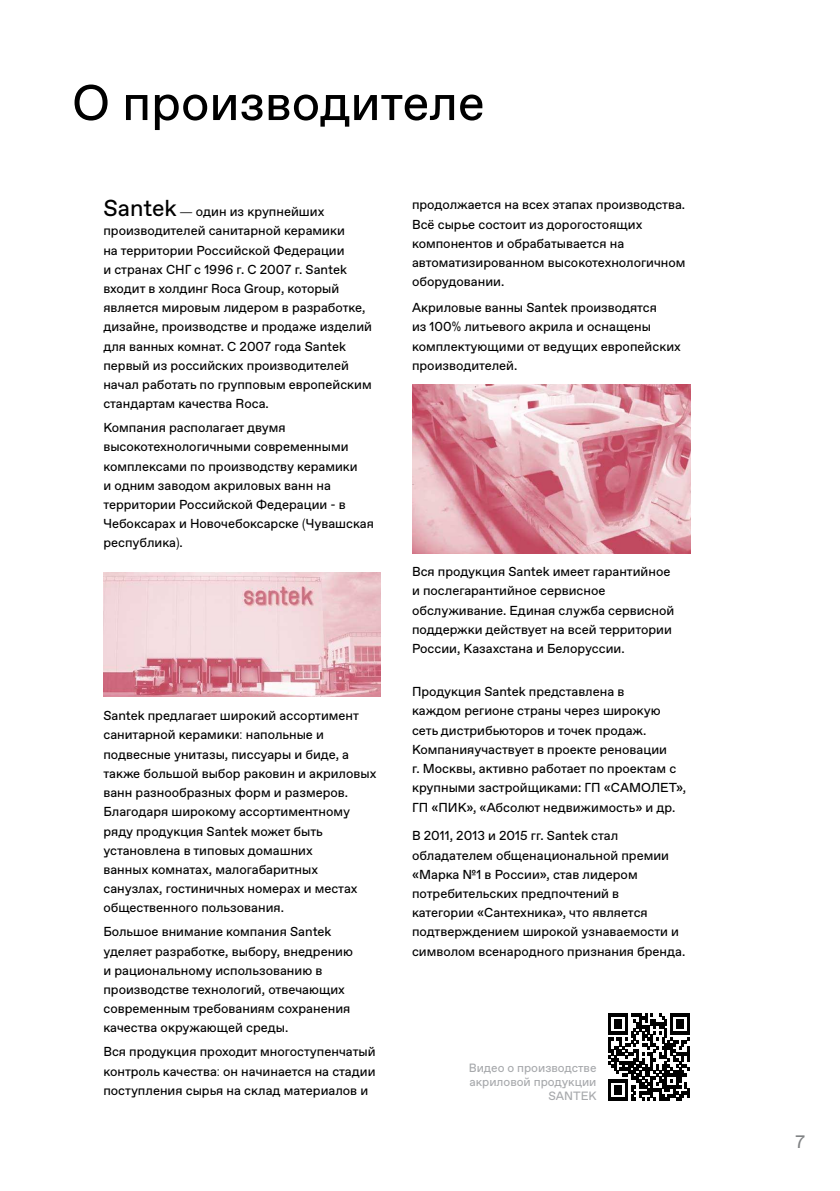
<style>
.page{position:relative;width:840px;height:1191px;background:#fff}
.page>*{position:absolute;margin:0;border:0;box-sizing:border-box;transform-origin:0 0}
.t1{font:50px "Favorit Pro";color:#000}
.t2{font:18px "Favorit Pro";color:#808284}
.t3{font:13px/19.2px "Favorit Pro";color:#000}
.t4{font:12px/14.4px "Favorit Pro";color:#a7a9ac;text-align:right}
.s1{font-size:23px}
.s2{font-family:"Myriad Pro";font-size:12.8px}
.s3{font-family:"Arial Narrow"}
</style>
<div class="page">
<img style="left:103px;top:572px;width:277px;height:124px">
<img style="left:412px;top:384px;width:277px;height:170px">
<svg style="left:608px;top:1013px;width:81px;height:87px"></svg>
<h1 class="t1" style="left:72px;top:76px;width:414px">О производителе</h1>
<p class="t3" style="left:103px;top:202px;width:270px"><span class="s1">Santek</span> <span class="s2">—</span> один из крупнейших производителей санитарной керамики<br>на территории Российской Федерации<br>и странах СНГ с 1996 г. С 2007 г. Santek входит в холдинг Roca Group, который является мировым лидером в разработке, дизайне, производстве и продаже изделий для ванных комнат. С 2007 года Santek первый из российских производителей начал работать по групповым европейским стандартам качества Roca.</p>
<p class="t3" style="left:103px;top:418px;width:272px">Компания располагает двумя высокотехнологичными современными комплексами по производству керамики<br>и одним заводом акриловых ванн на территории Российской Федерации - в Чебоксарах и Новочебоксарске <span class="s3">(</span>Чувашская республика<span class="s3">)</span>.</p>
<p class="t3" style="left:103px;top:706px;width:274px">Santek предлагает широкий ассортимент санитарной керамики<span class="s3">:</span> напольные и подвесные унитазы, писсуары и биде, а также большой выбор раковин и акриловых ванн разнообразных форм и размеров.<br>Благодаря широкому ассортиментному ряду продукция Santek может быть установлена в типовых домашних<br>ванных комнатах, малогабаритных санузлах, гостиничных номерах и местах общественного пользования.</p>
<p class="t3" style="left:103px;top:922px;width:251px">Большое внимание компания Santek уделяет разработке, выбору, внедрению и рациональному использованию в производстве технологий, отвечающих современным требованиям сохранения качества окружающей среды.</p>
<p class="t3" style="left:103px;top:1042px;width:273px;text-align:justify">Вся продукция проходит многоступенчатый контроль качества<span class="s3">:</span> он начинается на стадии поступления сырья на склад материалов и</p>
<p class="t3" style="left:412px;top:195px;width:275px">продолжается на всех этапах производства.<br>Всё сырье состоит из дорогостоящих компонентов и обрабатывается на автоматизированном высокотехнологичном оборудовании.</p>
<p class="t3" style="left:412px;top:298px;width:270px">Акриловые ванны Santek производятся<br>из 100<span class="s3">%</span> литьевого акрила и оснащены комплектующими от ведущих европейских производителей.</p>
<p class="t3" style="left:412px;top:562px;width:264px">Вся продукция Santek имеет гарантийное и послегарантийное сервисное обслуживание. Единая служба сервисной поддержки действует на всей территории России, Казахстана и Белоруссии.</p>
<p class="t3" style="left:412px;top:682px;width:275px">Продукция Santek представлена в<br>каждом регионе страны через широкую сеть дистрибьюторов и точек продаж.<br>Компанияучаствует в проекте реновации<br>г. Москвы, активно работает по проектам с крупными застройщиками: ГП «САМОЛЕТ», ГП «ПИК», «Абсолют недвижимость» и др.</p>
<p class="t3" style="left:412px;top:826px;width:274px">В 2011, 2013 и 2015 гг. Santek стал обладателем общенациональной премии «Марка №1 в России», став лидером потребительских предпочтений в<br>категории «Сантехника», что является подтверждением широкой узнаваемости и символом всенародного признания бренда.</p>
<p class="t4" style="left:468px;top:1060px;width:129px">Видео о производстве акриловой продукции<br>SANTEK</p>
<h2 class="t2" style="left:794px;top:1131px;width:11px">7</h2>
</div>
